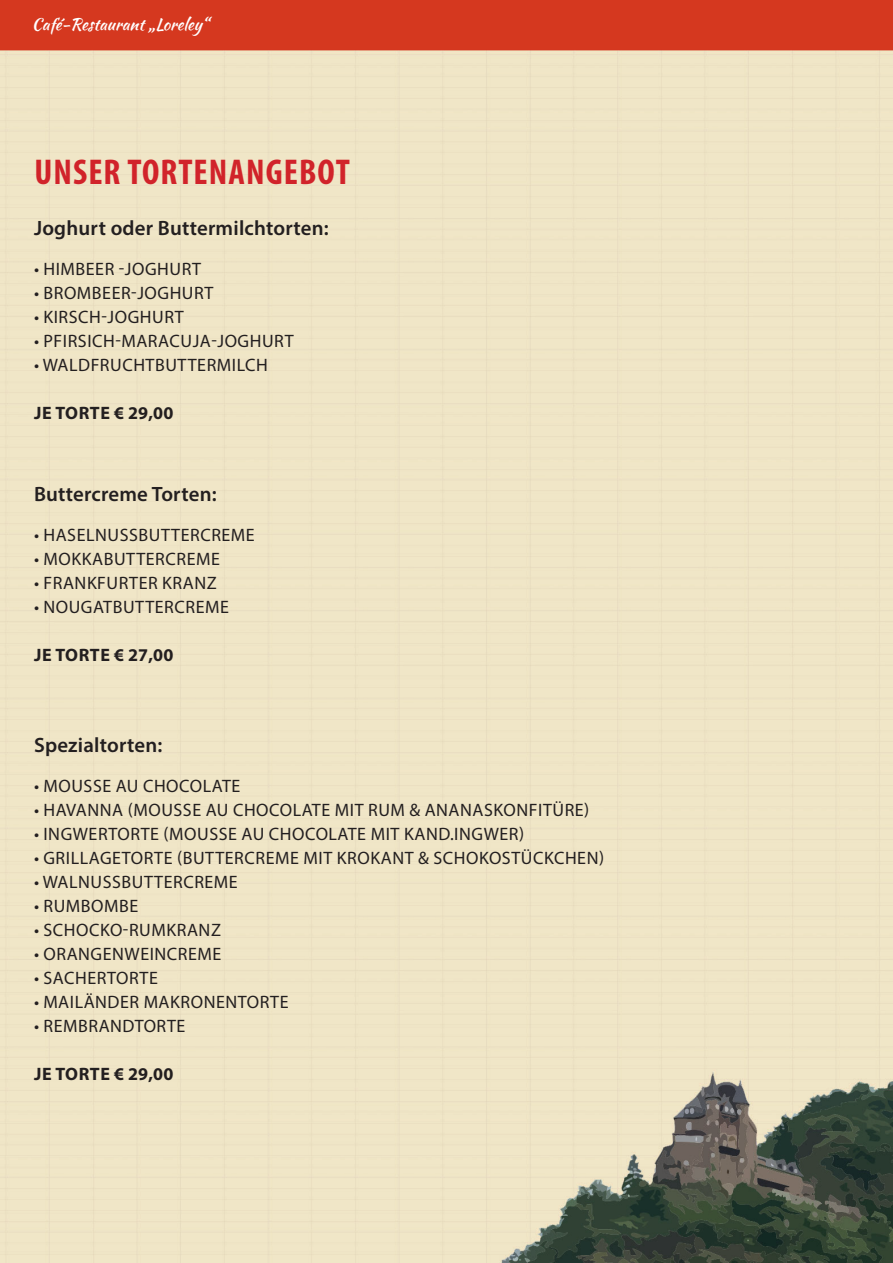
<style>
.page{position:relative;width:893px;height:1263px;background:#fff}
.page>*{position:absolute;margin:0;border:0;box-sizing:border-box;transform-origin:0 0}
.t1{font:700 condensed 36px "Myriad Pro";letter-spacing:.03em;color:#d1232a}
.t2{font:600 20.85px "Myriad Pro";letter-spacing:.01em;color:#231f20}
.t3{font:18px "Myriad Pro";letter-spacing:.03em;color:#231f20}
.t4{font:700 18px "Myriad Pro";letter-spacing:.03em;color:#231f20}
.t5{font:16.5px "Kaushan Script";color:#fff}
</style>
<div class="page">
<img style="left:1px;top:0;width:891px;height:1263px">
<p class="t5" style="left:32px;top:12px;width:178px">Café-Restaurant „Loreley“</p>
<h1 class="t1" style="left:34px;top:150px;width:317px">UNSER TORTENANGEBOT</h1>
<p class="t2" style="left:34px;top:214px;width:296px">Joghurt oder Buttermilchtorten:</p>
<p class="t3" style="left:34px;top:257px;width:169px">• HIMBEER -JOGHURT</p>
<p class="t3" style="left:34px;top:281px;width:181px">• BROMBEER-JOGHURT</p>
<p class="t3" style="left:34px;top:305px;width:151px">• KIRSCH-JOGHURT</p>
<p class="t3" style="left:34px;top:329px;width:261px">• PFIRSICH-MARACUJA-JOGHURT</p>
<p class="t3" style="left:34px;top:353px;width:235px">• WALDFRUCHTBUTTERMILCH</p>
<p class="t4" style="left:34px;top:401px;width:141px">JE TORTE € 29,00</p>
<p class="t2" style="left:34px;top:481px;width:184px">Buttercreme Torten:</p>
<p class="t3" style="left:34px;top:524px;width:222px">• HASELNUSSBUTTERCREME</p>
<p class="t3" style="left:34px;top:548px;width:187px">• MOKKABUTTERCREME</p>
<p class="t3" style="left:34px;top:572px;width:184px">• FRANKFURTER KRANZ</p>
<p class="t3" style="left:34px;top:596px;width:197px">• NOUGATBUTTERCREME</p>
<p class="t4" style="left:34px;top:644px;width:141px">JE TORTE € 27,00</p>
<p class="t2" style="left:34px;top:732px;width:130px">Spezialtorten:</p>
<p class="t3" style="left:34px;top:775px;width:208px">• MOUSSE AU CHOCOLATE</p>
<p class="t3" style="left:34px;top:799px;width:557px">• HAVANNA (MOUSSE AU CHOCOLATE MIT RUM &amp; ANANASKONFITÜRE)</p>
<p class="t3" style="left:34px;top:823px;width:492px">• INGWERTORTE (MOUSSE AU CHOCOLATE MIT KAND.INGWER)</p>
<p class="t3" style="left:34px;top:847px;width:572px">• GRILLAGETORTE (BUTTERCREME MIT KROKANT &amp; SCHOKOSTÜCKCHEN)</p>
<p class="t3" style="left:34px;top:871px;width:205px">• WALNUSSBUTTERCREME</p>
<p class="t3" style="left:34px;top:895px;width:106px">• RUMBOMBE</p>
<p class="t3" style="left:34px;top:919px;width:188px">• SCHOCKO-RUMKRANZ</p>
<p class="t3" style="left:34px;top:943px;width:189px">• ORANGENWEINCREME</p>
<p class="t3" style="left:34px;top:967px;width:125px">• SACHERTORTE</p>
<p class="t3" style="left:34px;top:991px;width:256px">• MAILÄNDER MAKRONENTORTE</p>
<p class="t3" style="left:34px;top:1015px;width:153px">• REMBRANDTORTE</p>
<p class="t4" style="left:34px;top:1062px;width:141px">JE TORTE € 29,00</p>
</div>
